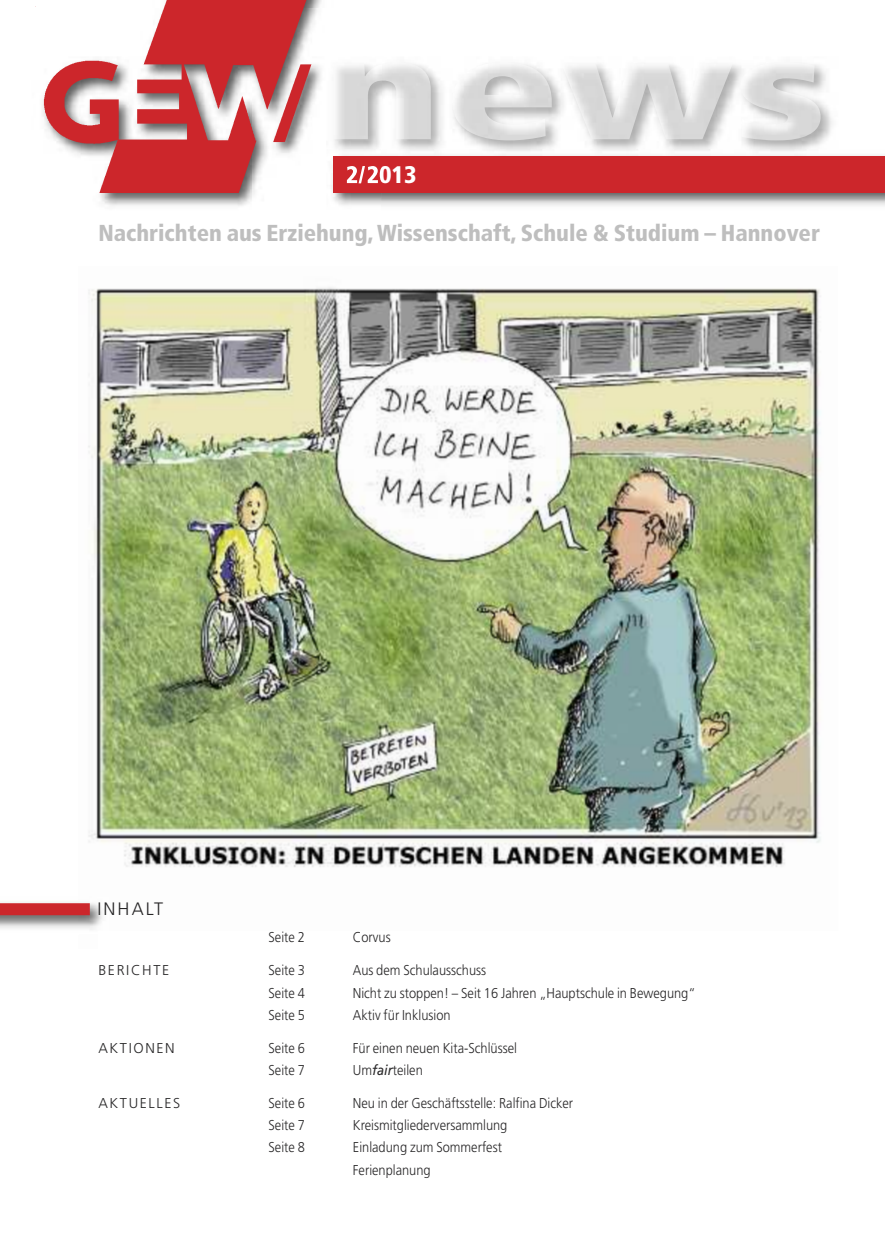
<style>
.page{position:relative;width:885px;height:1259px;background:#fff}
.page>*{position:absolute;margin:0;border:0;box-sizing:border-box;transform-origin:0 0}
.t1{font:900 condensed 24px "Frutiger";color:#fff}
.t2{font:900 condensed 23.1px "Frutiger";color:#bebebe}
.t3{font:300 18px "Frutiger";letter-spacing:.115em;color:#272627}
.t4{font:300 14.25px/22.2px "Frutiger";color:#272627;scale:.9 1}
.t5{font:300 14.25px "Frutiger";letter-spacing:.115em;color:#272627}
.s1{font-weight:400;font-style:italic}
</style>
<div class="page">
<img style="left:99px;top:67px;width:785px;height:139px">
<img style="left:361px;top:64px;width:459px;height:76px">
<div style="left:333px;top:156px;width:551px;height:36px;background:#cc262b"></div>
<img style="left:88px;top:287px;width:733px;height:580px">
<img style="left:0;top:902px;width:102px;height:28px">
<div style="left:0;top:903px;width:90px;height:12px;background:#cc262b"></div>
<img style="left:326px;top:149px;width:55px;height:57px">
<img style="left:361px;top:156px;width:20px;height:36px">
<img style="left:361px;top:166px;width:4px;height:17px">
<img style="left:367px;top:166px;width:14px;height:17px">
<img style="left:35px;top:0;width:326px;height:192px">
<h1 class="t1" style="left:346px;top:165px;width:72px">2/2013</h1>
<h2 class="t2" style="left:98px;top:223px;width:723px">Nachrichten aus Erziehung,Wissenschaft, Schule &amp; Studium – Hannover</h2>
<p class="t3" style="left:97px;top:901px;width:67px">INHALT</p>
<p class="t4" style="left:268px;top:927px;width:42px">Seite 2</p>
<p class="t4" style="left:353px;top:927px;width:43px">Corvus</p>
<p class="t5" style="left:98px;top:964px;width:72px">BERICHTE</p>
<p class="t4" style="left:268px;top:960px;width:42px">Seite 3</p>
<p class="t4" style="left:353px;top:960px;width:150px">Aus dem Schulausschuss</p>
<p class="t4" style="left:268px;top:982px;width:42px">Seite 4</p>
<p class="t4" style="left:353px;top:982px;width:382px">Nicht zu stoppen! – Seit 16 Jahren „Hauptschule in Bewegung“</p>
<p class="t4" style="left:268px;top:1005px;width:42px">Seite 5</p>
<p class="t4" style="left:353px;top:1005px;width:110px">Aktiv für Inklusion</p>
<p class="t5" style="left:98px;top:1042px;width:78px">AKTIONEN</p>
<p class="t4" style="left:268px;top:1037px;width:42px">Seite 6</p>
<p class="t4" style="left:353px;top:1037px;width:184px">Für einen neuen Kita-Schlüssel</p>
<p class="t4" style="left:268px;top:1060px;width:42px">Seite 7</p>
<p class="t4" style="left:353px;top:1060px;width:79px">Um<span class="s1">fair</span>teilen</p>
<p class="t5" style="left:98px;top:1097px;width:83px">AKTUELLES</p>
<p class="t4" style="left:268px;top:1093px;width:42px">Seite 6</p>
<p class="t4" style="left:353px;top:1093px;width:246px">Neu in der Geschäftsstelle: Ralfina Dicker</p>
<p class="t4" style="left:268px;top:1115px;width:42px">Seite 7</p>
<p class="t4" style="left:353px;top:1115px;width:173px">Kreismitgliederversammlung</p>
<p class="t4" style="left:268px;top:1137px;width:42px">Seite 8</p>
<p class="t4" style="left:353px;top:1137px;width:167px">Einladung zum Sommerfest<br>Ferienplanung</p>
</div>
